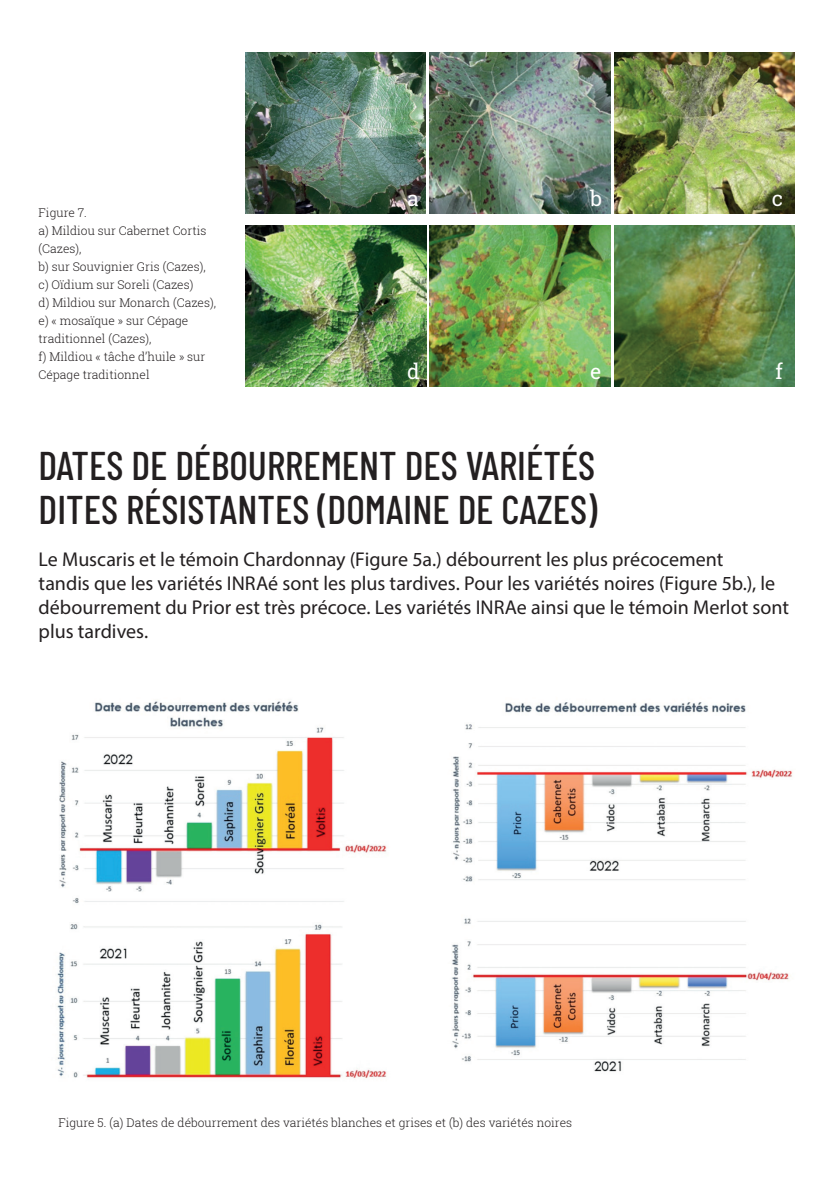
<style>
.page{position:relative;width:840px;height:1191px;background:#fff}
.page>*{position:absolute;margin:0;border:0;box-sizing:border-box;transform-origin:0 0}
.t1{font:500 40px/44px "Barlow Condensed";color:#231f20}
.t2{font:21px "Roboto Slab";color:#fff}
.t3{font:20px/24px "Myriad Pro";color:#231f20}
.t4{font:300 12px/18px "Roboto Slab";color:#231f20}
</style>
<div class="page">
<img style="left:245px;top:53px;width:181px;height:160px">
<img style="left:429px;top:53px;width:181px;height:160px">
<img style="left:614px;top:53px;width:180px;height:160px">
<img style="left:245px;top:226px;width:181px;height:160px">
<img style="left:429px;top:226px;width:181px;height:160px">
<img style="left:614px;top:226px;width:180px;height:160px">
<img style="left:57px;top:701px;width:736px;height:378px">
<p class="t4" style="left:39px;top:203px;width:179px">Figure 7.<br>a) Mildiou sur Cabernet Cortis (Cazes),<br>b) sur Souvignier Gris (Cazes), c) Oïdium sur Soreli (Cazes)<br>d) Mildiou sur Monarch (Cazes), e) « mosaïque » sur Cépage traditionnel (Cazes),<br>f) Mildiou « tâche d’huile » sur<br>Cépage traditionnel</p>
<h2 class="t2" style="left:407px;top:184px;width:13px">a</h2>
<h2 class="t2" style="left:590px;top:184px;width:14px">b</h2>
<h2 class="t2" style="left:771px;top:184px;width:13px">c</h2>
<h2 class="t2" style="left:407px;top:357px;width:14px">d</h2>
<h2 class="t2" style="left:590px;top:357px;width:13px">e</h2>
<h2 class="t2" style="left:775px;top:357px;width:9px">f</h2>
<h1 class="t1" style="left:39px;top:440px;width:560px">DATES DE DÉBOURREMENT DES VARIÉTÉS<br>DITES RÉSISTANTES (DOMAINE DE CAZES)</h1>
<p class="t3" style="left:39px;top:546px;width:751px">Le Muscaris et le témoin Chardonnay (Figure 5a.) débourrent les plus précocement<br>tandis que les variétés INRAé sont les plus tardives. Pour les variétés noires (Figure 5b.), le débourrement du Prior est très précoce. Les variétés INRAe ainsi que le témoin Merlot sont plus tardives.</p>
<p class="t4" style="left:58px;top:1112px;width:515px">Figure 5. (a) Dates de débourrement des variétés blanches et grises et (b) des variétés noires</p>
</div>
